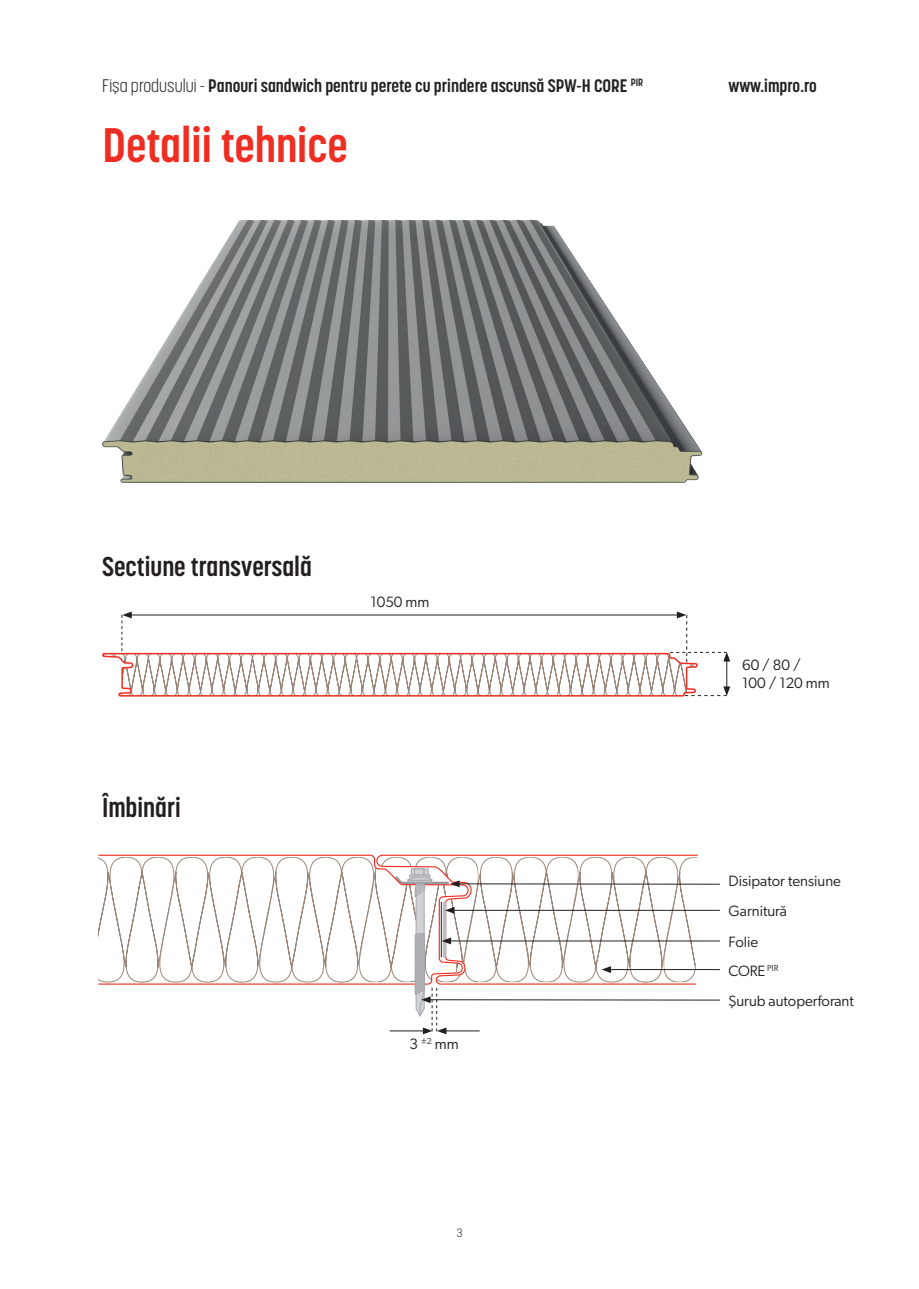
<style>
.page{position:relative;width:919px;height:1289px;background:#fff}
.page>*{position:absolute;margin:0;border:0;box-sizing:border-box;transform-origin:0 0}
.t1{font:700 48px "Korolev Condensed";color:#ee2e22}
.t2{font:700 27px "Korolev Condensed";color:#231f20}
.t3{font:700 18px "Korolev Condensed";color:#231f20}
.t4{font:15px/18px "Gibson";color:#231f20}
.t5{font:300 12px "Korolev Condensed";color:#231f20}
.s1{font-weight:300}
</style>
<div class="page">
<svg style="left:98px;top:854px;width:600px;height:131px"></svg>
<hr style="left:457px;top:883px;width:262px;height:1px;background:#231f20">
<hr style="left:428px;top:999px;width:291px;height:1px;background:#231f20">
<hr style="left:608px;top:969px;width:111px;height:1px;background:#231f20">
<hr style="left:448px;top:940px;width:271px;height:1px;background:#231f20">
<hr style="left:452px;top:910px;width:267px;height:1px;background:#231f20">
<svg style="left:99px;top:857px;width:598px;height:177px"></svg>
<img style="left:102px;top:220px;width:601px;height:263px">
<svg style="left:102px;top:611px;width:628px;height:86px"></svg>
<p class="t3" style="left:102px;top:75px;width:542px"><span class="s1">Fişa produsului -</span> Panouri sandwich pentru perete cu prindere ascunsă SPW-H CORE <sup>PIR</sup></p>
<p class="t3" style="left:728px;top:75px;width:90px">www.impro.ro</p>
<h1 class="t1" style="left:102px;top:117px;width:247px">Detalii tehnice</h1>
<h2 class="t2" style="left:102px;top:550px;width:211px">Sectiune transversală</h2>
<p class="t4" style="left:370px;top:592px;width:61px">1050 mm</p>
<h2 class="t2" style="left:102px;top:791px;width:80px">Îmbinări</h2>
<p class="t4" style="left:409px;top:1034px;width:51px">3 <sup>±2</sup> mm</p>
<p class="t5" style="left:456px;top:1225px;width:7px">3</p>
<p class="t4" style="left:742px;top:655px;width:89px">60 / 80 /<br>100 / 120 mm</p>
<p class="t4" style="left:728px;top:871px;width:114px">Disipator tensiune</p>
<p class="t4" style="left:728px;top:902px;width:60px">Garnitură</p>
<p class="t4" style="left:728px;top:932px;width:31px">Folie</p>
<p class="t4" style="left:728px;top:961px;width:51px">CORE <sup>PIR</sup></p>
<p class="t4" style="left:728px;top:991px;width:127px">Şurub autoperforant</p>
</div>
